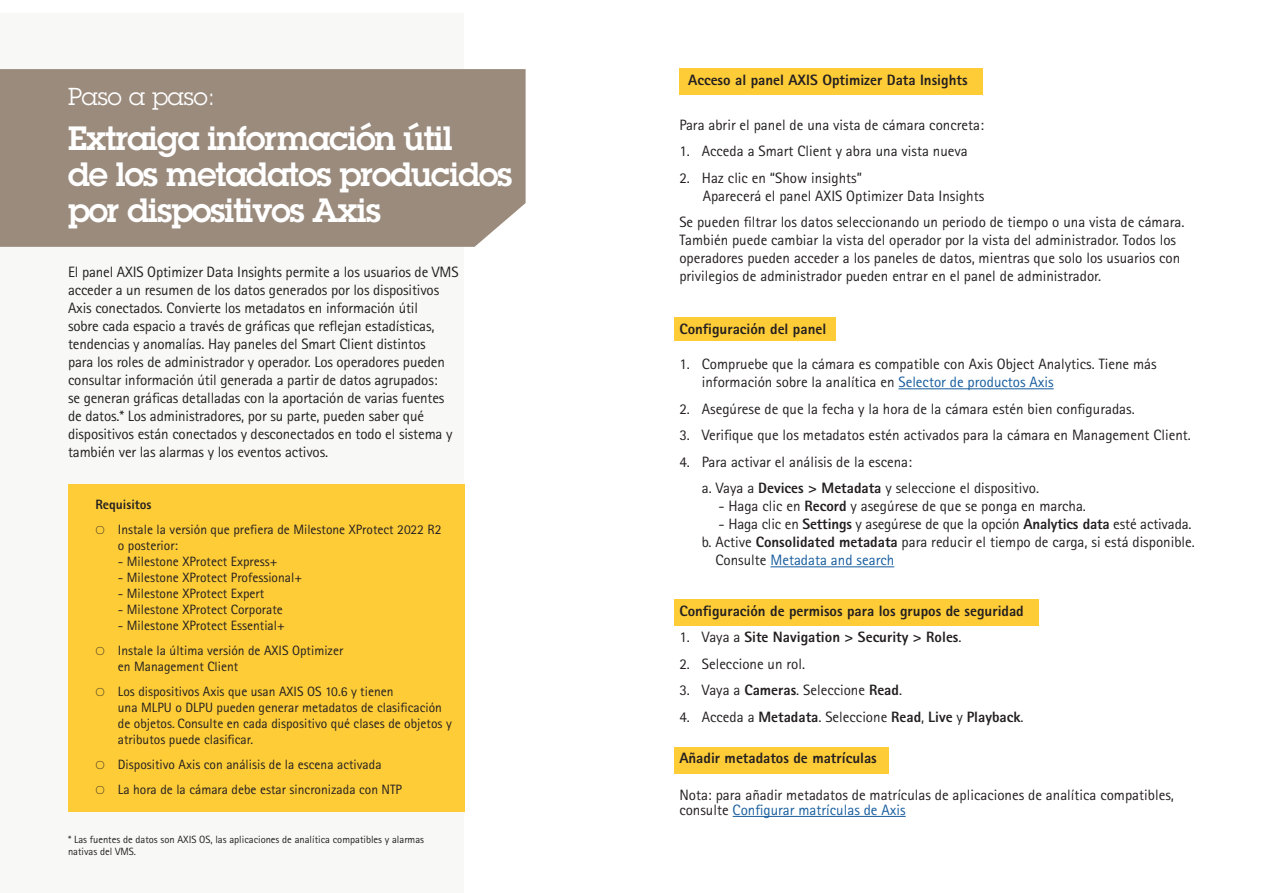
<style>
.page{position:relative;width:1263px;height:893px;background:#fff}
.page>*{position:absolute;margin:0;border:0;box-sizing:border-box;transform-origin:0 0}
.t1{font:600 33px/36px "Lubalin Graph ECG";letter-spacing:-.03em;color:#fff}
.t2{font:24px "Lubalin Graph ECG";color:#fff}
.t3{font:15px/18px "Rotis Sans Serif Pro";color:#231f20}
.t4{font:800 15px "Rotis Sans Serif Pro";color:#231f20}
.t5{font:13.5px/16.2px "Rotis Sans Serif Pro";color:#231f20}
.t6{font:800 13.5px "Rotis Sans Serif Pro";color:#231f20}
.t7{font:10.5px/12.6px "Rotis Sans Serif Pro";color:#231f20}
.s1{font-family:"Karbon";font-weight:300}
.s2{color:#175d9e}
.s3{font-weight:800}
.s4{font-weight:400}
</style>
<div class="page">
<div style="left:0;top:13px;width:556px;height:880px;background:#f8f9f7"></div>
<div style="left:465px;top:0;width:798px;height:893px;background:#fff"></div>
<div style="left:0;top:69px;width:526px;height:178px;background:#9a8b7d"></div>
<div style="left:68px;top:485px;width:397px;height:327px;background:#fecc37"></div>
<div style="left:679px;top:68px;width:304px;height:26px;background:#fecc37"></div>
<div style="left:674px;top:317px;width:162px;height:24px;background:#fecc37"></div>
<div style="left:674px;top:600px;width:364px;height:26px;background:#fecc37"></div>
<div style="left:674px;top:748px;width:215px;height:26px;background:#fecc37"></div>
<hr style="left:898px;top:388px;width:156px;height:1px;background:#175d9e">
<hr style="left:770px;top:566px;width:124px;height:1px;background:#175d9e">
<hr style="left:733px;top:816px;width:173px;height:1px;background:#175d9e">
<p class="t2" style="left:68px;top:82px;width:148px">Paso a paso:</p>
<p class="t1" style="left:68px;top:120px;width:446px">Extraiga información útil<br>de los metadatos producidos por dispositivos Axis</p>
<p class="t3" style="left:68px;top:263px;width:392px">El panel AXIS Optimizer Data Insights permite a los usuarios de VMS acceder a un resumen de los datos generados por los dispositivos Axis conectados. Convierte los metadatos en información útil<br>sobre cada espacio a través de gráficas que reflejan estadísticas, tendencias y anomalías. Hay paneles del Smart Client distintos<br>para los roles de administrador y operador. Los operadores pueden consultar información útil generada a partir de datos agrupados:<br>se generan gráficas detalladas con la aportación de varias fuentes de datos.* Los administradores, por su parte, pueden saber qué dispositivos están conectados y desconectados en todo el sistema y también ver las alarmas y los eventos activos.</p>
<p class="t6" style="left:95px;top:496px;width:58px">Requisitos</p>
<p class="t5" style="left:118px;top:521px;width:325px;text-indent:-22px"><span class="s1">O</span> Instale la versión que prefiera de Milestone XProtect 2022 R2 o posterior:</p>
<p class="t5" style="left:118px;top:553px;width:161px">- Milestone XProtect Express+</p>
<p class="t5" style="left:118px;top:569px;width:186px">- Milestone XProtect Professional+</p>
<p class="t5" style="left:118px;top:585px;width:148px">- Milestone XProtect Expert</p>
<p class="t5" style="left:118px;top:601px;width:166px">- Milestone XProtect Corporate</p>
<p class="t5" style="left:118px;top:617px;width:168px">- Milestone XProtect Essential+</p>
<p class="t5" style="left:118px;top:642px;width:227px;text-indent:-22px"><span class="s1">O</span> Instale la última versión de AXIS Optimizer en Management Client</p>
<p class="t5" style="left:118px;top:683px;width:335px;text-indent:-22px"><span class="s1">O</span> Los dispositivos Axis que usan AXIS OS 10.6 y tienen<br>una MLPU o DLPU pueden generar metadatos de clasificación de objetos. Consulte en cada dispositivo qué clases de objetos y atributos puede clasificar.</p>
<p class="t5" style="left:95px;top:756px;width:288px"><span class="s1">O</span> Dispositivo Axis con análisis de la escena activada</p>
<p class="t5" style="left:95px;top:781px;width:308px"><span class="s1">O</span> La hora de la cámara debe estar sincronizada con NTP</p>
<p class="t7" style="left:68px;top:833px;width:358px">* Las fuentes de datos son AXIS OS, las aplicaciones de analítica compatibles y alarmas nativas del VMS.</p>
<p class="t4" style="left:688px;top:71px;width:281px">Acceso al panel AXIS Optimizer Data Insights</p>
<p class="t3" style="left:679px;top:116px;width:306px">Para abrir el panel de una vista de cámara concreta:</p>
<p class="t3" style="left:679px;top:142px;width:290px">1. Acceda a Smart Client y abra una vista nueva</p>
<p class="t3" style="left:679px;top:169px;width:184px">2. Haz clic en “Show insights”</p>
<p class="t3" style="left:703px;top:187px;width:283px">Aparecerá el panel AXIS Optimizer Data Insights</p>
<p class="t3" style="left:679px;top:213px;width:507px">Se pueden filtrar los datos seleccionando un periodo de tiempo o una vista de cámara.<br>También puede cambiar la vista del operador por la vista del administrador. Todos los operadores pueden acceder a los paneles de datos, mientras que solo los usuarios con privilegios de administrador pueden entrar en el panel de administrador.</p>
<p class="t4" style="left:679px;top:320px;width:148px">Configuración del panel</p>
<p class="t3" style="left:702px;top:355px;width:456px;text-indent:-22px">1. Compruebe que la cámara es compatible con Axis Object Analytics. Tiene más información sobre la analítica en <span class="s2">Selector de productos Axis</span></p>
<p class="t3" style="left:679px;top:400px;width:457px">2. Asegúrese de que la fecha y la hora de la cámara estén bien configuradas.</p>
<p class="t3" style="left:679px;top:426px;width:513px">3. Verifique que los metadatos estén activados para la cámara en Management Client.</p>
<p class="t3" style="left:679px;top:453px;width:234px">4. Para activar el análisis de la escena:</p>
<p class="t3" style="left:702px;top:480px;width:339px">a. Vaya a <span class="s3">Devices &gt; Metadata</span> y seleccione el dispositivo.</p>
<p class="t3" style="left:718px;top:498px;width:369px">- Haga clic en <span class="s3">Record</span> y asegúrese de que se ponga en marcha.</p>
<p class="t3" style="left:718px;top:516px;width:475px">- Haga clic en <span class="s3">Settings</span> y asegúrese de que la opción <span class="s3">Analytics data</span> esté activada.</p>
<p class="t3" style="left:715px;top:534px;width:481px;text-indent:-14px">b. Active <span class="s3">Consolidated metadata</span> para reducir el tiempo de carga, si está disponible.<br>Consulte <span class="s2">Metadata and search</span></p>
<p class="t4" style="left:679px;top:601px;width:346px">Configuración de permisos para los grupos de seguridad</p>
<p class="t4" style="left:679px;top:627px;width:284px"><span class="s4">1. Vaya a</span> Site Navigation &gt; Security &gt; Roles<span class="s4">.</span></p>
<p class="t3" style="left:679px;top:655px;width:127px">2. Seleccione un rol.</p>
<p class="t3" style="left:679px;top:681px;width:224px">3. Vaya a <span class="s3">Cameras</span>. Seleccione <span class="s3">Read</span>.</p>
<p class="t4" style="left:679px;top:707px;width:346px"><span class="s4">4. Acceda a</span> Metadata<span class="s4">. Seleccione</span> Read<span class="s4">,</span> Live <span class="s4">y</span> Playback<span class="s4">.</span></p>
<p class="t4" style="left:679px;top:748px;width:199px">Añadir metadatos de matrículas</p>
<p class="t3" style="left:679px;top:788px;width:496px;line-height:15px">Nota: para añadir metadatos de matrículas de aplicaciones de analítica compatibles, consulte <span class="s2">Configurar matrículas de Axis</span></p>
</div>
